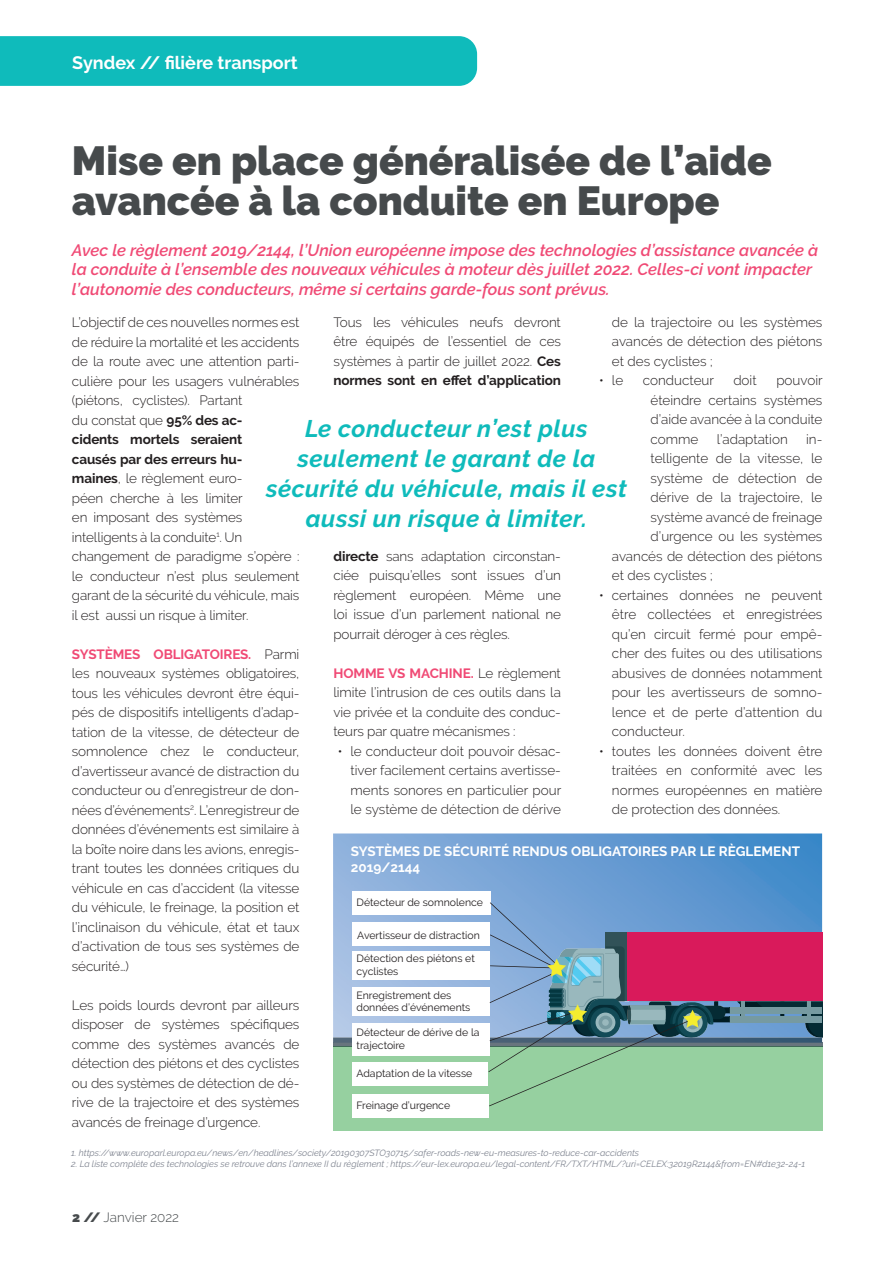
<style>
.page{position:relative;width:893px;height:1263px;background:#fff}
.page>*{position:absolute;margin:0;border:0;box-sizing:border-box;transform-origin:0 0}
.t1{font:900 40.5px/40.5px "Raleway";color:#464a4c}
.t2{font:italic 700 24px/30px "Raleway";letter-spacing:.02em;color:#0fbbbb;text-align:center}
.t3{font:700 18px "Raleway";color:#fff}
.t4{font:italic 600 16.5px/19.5px "Raleway";color:#f04a75}
.t5{font:300 13.5px/19.5px "Raleway";letter-spacing:-.01em;color:#231f20;text-align:justify}
.t6{font:700 13.5px/16.2px "Raleway";color:#fff}
.t7{font:300 13.5px "Raleway";color:#464a4c}
.t8{font:10.5px/12.6px "Raleway";color:#231f20}
.t9{font:italic 9px "Raleway";color:#7f8490}
.s1{font-weight:700}
.s2{font-weight:700;color:#f04a75}
.s3{font-weight:900}
</style>
<div class="page">
<div style="left:0;top:36px;width:477px;height:50px;background:#0fbbbb"></div>
<img style="left:333px;top:833px;width:489px;height:204px">
<div style="left:333px;top:1046px;width:489px;height:85px;background:#96d0a0"></div>
<hr style="left:333px;top:1043px;width:489px;height:3px;background:#68757e">
<img style="left:333px;top:1037px;width:19px;height:6px">
<hr style="left:333px;top:1046px;width:489px;height:1px;background:#406b58">
<div style="left:352px;top:1062px;width:136px;height:23px;background:#fff"></div>
<div style="left:352px;top:891px;width:138px;height:23px;background:#fff"></div>
<div style="left:352px;top:1024px;width:137px;height:32px;background:#fff"></div>
<div style="left:352px;top:951px;width:137px;height:29px;background:#fff"></div>
<div style="left:352px;top:987px;width:137px;height:29px;background:#fff"></div>
<div style="left:352px;top:1094px;width:137px;height:23px;background:#fff"></div>
<div style="left:352px;top:923px;width:137px;height:23px;background:#fff"></div>
<svg style="left:488px;top:902px;width:335px;height:204px"></svg>
<h3 class="t3" style="left:72px;top:53px;width:227px">Syndex // filière transport</h3>
<h1 class="t1" style="left:72px;top:140px;width:701px">Mise en place généralisée de l’aide avancée à la conduite en Europe</h1>
<p class="t4" style="left:72px;top:240px;width:748px">Avec le règlement 2019/2144, l’Union européenne impose des technologies d’assistance avancée à la conduite à l’ensemble des nouveaux véhicules à moteur dès juillet 2022. Celles-ci vont impacter l’autonomie des conducteurs, même si certains garde-fous sont prévus.</p>
<p class="t5" style="left:72px;top:312px;width:229px;text-align:left">L’objectif de ces nouvelles normes est de réduire la mortalité et les accidents de la route avec une attention parti&shy;culière pour les usagers vulnérables (piétons, cyclistes). Partant<br>du constat que <span class="s1">95% des ac-<br>cidents mortels seraient<br>causés par des erreurs hu-<br>maines</span>, le règlement euro-<br>péen cherche à les limiter<br>en imposant des systèmes intelligents à la conduite<sup>1</sup>. Un changement de paradigme s’opère : le conducteur n’est plus seulement garant de la sécurité du véhicule, mais il est aussi un risque à limiter.</p>
<p class="t5" style="left:72px;top:644px;width:229px"><span class="s2">SYSTÈMES OBLIGATOIRES.</span> Parmi les nouveaux systèmes obligatoires, tous les véhicules devront être équi&shy;pés de dispositifs intelligents d’adap&shy;tation de la vitesse, de détecteur de somnolence chez le conducteur, d’avertisseur avancé de distraction du conducteur ou d’enregistreur de don&shy;nées d’événements<sup>2</sup>. L’enregistreur de données d’événements est similaire à la boîte noire dans les avions, enregis&shy;trant toutes les données critiques du véhicule en cas d’accident (la vitesse du véhicule, le freinage, la position et l’inclinaison du véhicule, état et taux d’activation de tous ses systèmes de sécurité…)</p>
<p class="t5" style="left:72px;top:995px;width:229px">Les poids lourds devront par ailleurs disposer de systèmes spécifiques comme des systèmes avancés de détection des piétons et des cyclistes ou des systèmes de détection de dé&shy;rive de la trajectoire et des systèmes avancés de freinage d’urgence.</p>
<p class="t5" style="left:333px;top:312px;width:229px">Tous les véhicules neufs devront être équipés de l’essentiel de ces systèmes à partir de juillet 2022. <span class="s1">Ces normes sont en effet d’application</span></p>
<p class="t5" style="left:612px;top:312px;width:212px">de la trajectoire ou les systèmes avancés de détection des piétons et des cyclistes ;</p>
<p class="t5" style="left:599px;top:371px;width:26px">• le</p>
<p class="t5" style="left:643px;top:371px;width:73px">conducteur</p>
<p class="t5" style="left:733px;top:371px;width:25px">doit</p>
<p class="t5" style="left:651px;top:371px;width:174px;text-indent:126px">pouvoir éteindre certains systèmes d’aide avancée à la conduite comme</p>
<h2 class="t2" style="left:266px;top:413px;width:362px">Le conducteur n’est plus seulement le garant de la sécurité du véhicule, mais il est aussi un risque à limiter.</h2>
<p class="t5" style="left:717px;top:429px;width:72px">l’adaptation</p>
<p class="t5" style="left:806px;top:429px;width:18px">in-</p>
<p class="t5" style="left:651px;top:449px;width:173px">telligente de la vitesse, le</p>
<p class="t5" style="left:651px;top:468px;width:173px">système de détection de</p>
<p class="t5" style="left:651px;top:488px;width:173px">dérive de la trajectoire, le</p>
<p class="t5" style="left:651px;top:507px;width:173px">système avancé de freinage</p>
<p class="t5" style="left:651px;top:527px;width:173px">d’urgence ou les systèmes</p>
<p class="t5" style="left:612px;top:546px;width:212px">avancés de détection des piétons</p>
<p class="t5" style="left:612px;top:566px;width:102px">et des cyclistes ;</p>
<p class="t5" style="left:612px;top:585px;width:212px;text-indent:-13px">• certaines données ne peuvent être collectées et enregistrées qu’en circuit fermé pour empê&shy;cher des fuites ou des utilisations abusives de données notamment pour les avertisseurs de somno&shy;lence et de perte d’attention du conducteur.</p>
<p class="t5" style="left:612px;top:741px;width:212px;text-indent:-13px">• toutes les données doivent être traitées en conformité avec les normes européennes en matière de protection des données.</p>
<p class="t5" style="left:333px;top:546px;width:229px"><span class="s1">directe</span> sans adaptation circonstan&shy;ciée puisqu’elles sont issues d’un règlement européen. Même une loi issue d’un parlement national ne pourrait déroger à ces règles.</p>
<p class="t5" style="left:333px;top:663px;width:229px"><span class="s2">HOMME VS MACHINE.</span> Le règlement limite l’intrusion de ces outils dans la vie privée et la conduite des conduc&shy;teurs par quatre mécanismes :</p>
<p class="t5" style="left:350px;top:741px;width:212px;text-indent:-13px">• le conducteur doit pouvoir désac&shy;tiver facilement certains avertisse&shy;ments sonores en particulier pour le système de détection de dérive</p>
<p class="t6" style="left:351px;top:843px;width:451px">SYSTÈMES DE SÉCURITÉ RENDUS OBLIGATOIRES PAR LE RÈGLEMENT<br>2019/2144</p>
<p class="t8" style="left:356px;top:896px;width:128px">Détecteur de somnolence</p>
<p class="t8" style="left:357px;top:929px;width:124px">Avertisseur de distraction</p>
<p class="t8" style="left:356px;top:952px;width:120px">Détection des piétons et cyclistes</p>
<p class="t8" style="left:356px;top:988px;width:115px">Enregistrement des données d’événements</p>
<p class="t8" style="left:356px;top:1026px;width:125px">Détecteur de dérive de la trajectoire</p>
<p class="t8" style="left:356px;top:1067px;width:117px">Adaptation de la vitesse</p>
<p class="t8" style="left:356px;top:1099px;width:95px">Freinage d’urgence</p>
<p class="t9" style="left:71px;top:1148px;width:569px">1. https://www.europarl.europa.eu/news/en/headlines/society/20190307STO30715/safer-roads-new-eu-measures-to-reduce-car-accidents</p>
<p class="t9" style="left:71px;top:1159px;width:735px">2. La liste complète des technologies se retrouve dans l’annexe II du règlement ; https://eur-lex.europa.eu/legal-content/FR/TXT/HTML/?uri=CELEX:32019R2144&amp;from=EN#d1e32-24-1</p>
<p class="t7" style="left:72px;top:1209px;width:108px"><span class="s3">2 //</span> Janvier 2022</p>
</div>
